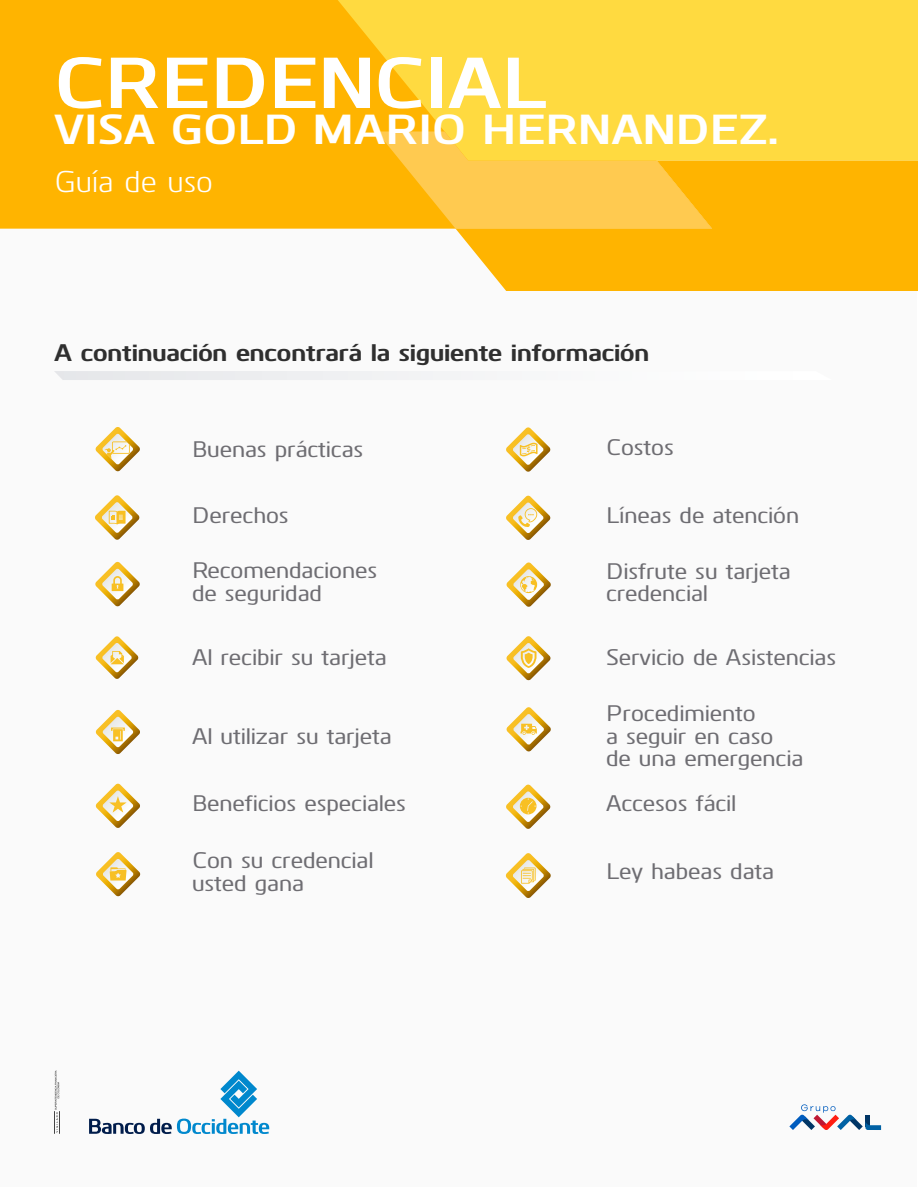
<style>
.page{position:relative;width:918px;height:1188px;background:#fff}
.page>*{position:absolute;margin:0;border:0;box-sizing:border-box;transform-origin:0 0}
.t1{font:700 72px "Kuro";color:#fff}
.t2{font:700 42px "Kuro";color:#fff}
.t3{font:30px "Kuro";color:#fff}
.t4{font:700 24px "Kuro";color:#2f2f2f}
.t5{font:500 22.5px/22.5px "Kuro";color:#6e6d72}
</style>
<div class="page">
<div style="left:1px;top:1px;width:916px;height:1186px;background:#fafafa"></div>
<svg style="left:89px;top:1071px;width:180px;height:63px"></svg>
<svg style="left:54px;top:1070px;width:6px;height:64px"></svg>
<svg style="left:789px;top:1104px;width:92px;height:26px"></svg>
<div style="left:0;top:0;width:377px;height:229px;background:#ffb400"></div>
<svg style="left:338px;top:0;width:580px;height:161px;background:#ffd639"></svg>
<svg style="left:456px;top:132px;width:462px;height:159px;background:#feba0f"></svg>
<svg style="left:377px;top:132px;width:335px;height:97px;background:#fec93e"></svg>
<div style="left:54px;top:371px;width:294px;height:9px;background:#eaecee"></div>
<svg style="left:95px;top:427px;width:45px;height:45px"></svg>
<svg style="left:506px;top:853px;width:45px;height:45px"></svg>
<svg style="left:95px;top:495px;width:45px;height:45px"></svg>
<svg style="left:506px;top:562px;width:45px;height:45px"></svg>
<svg style="left:95px;top:562px;width:45px;height:45px"></svg>
<svg style="left:506px;top:636px;width:45px;height:45px"></svg>
<svg style="left:95px;top:636px;width:44px;height:43px"></svg>
<svg style="left:506px;top:707px;width:45px;height:45px"></svg>
<svg style="left:96px;top:710px;width:44px;height:44px"></svg>
<svg style="left:506px;top:427px;width:45px;height:45px"></svg>
<svg style="left:96px;top:784px;width:44px;height:44px"></svg>
<svg style="left:506px;top:785px;width:45px;height:44px"></svg>
<svg style="left:96px;top:852px;width:45px;height:45px"></svg>
<svg style="left:506px;top:496px;width:45px;height:44px"></svg>
<h1 class="t1" style="left:54px;top:29px;width:494px">CREDENCIAL</h1>
<h2 class="t2" style="left:54px;top:98px;width:726px">VISA GOLD MARIO HERNANDEZ.</h2>
<h3 class="t3" style="left:54px;top:160px;width:160px">Guía de uso</h3>
<p class="t4" style="left:54px;top:334px;width:597px">A continuación encontrará la siguiente información</p>
<p class="t5" style="left:192px;top:436px;width:173px">Buenas prácticas</p>
<p class="t5" style="left:606px;top:434px;width:69px">Costos</p>
<p class="t5" style="left:192px;top:502px;width:98px">Derechos</p>
<p class="t5" style="left:606px;top:502px;width:195px">Líneas de atención</p>
<p class="t5" style="left:192px;top:558px;width:187px">Recomendaciones de seguridad</p>
<p class="t5" style="left:606px;top:558px;width:186px">Disfrute su tarjeta credencial</p>
<p class="t5" style="left:192px;top:645px;width:196px">Al recibir su tarjeta</p>
<p class="t5" style="left:606px;top:645px;width:232px">Servicio de Asistencias</p>
<p class="t5" style="left:192px;top:723px;width:201px">Al utilizar su tarjeta</p>
<p class="t5" style="left:606px;top:701px;width:199px">Procedimiento<br>a seguir en caso de una emergencia</p>
<p class="t5" style="left:192px;top:790px;width:215px">Beneficios especiales</p>
<p class="t5" style="left:606px;top:790px;width:132px">Accesos fácil</p>
<p class="t5" style="left:192px;top:848px;width:183px">Con su credencial usted gana</p>
<p class="t5" style="left:606px;top:858px;width:169px">Ley habeas data</p>
</div>
